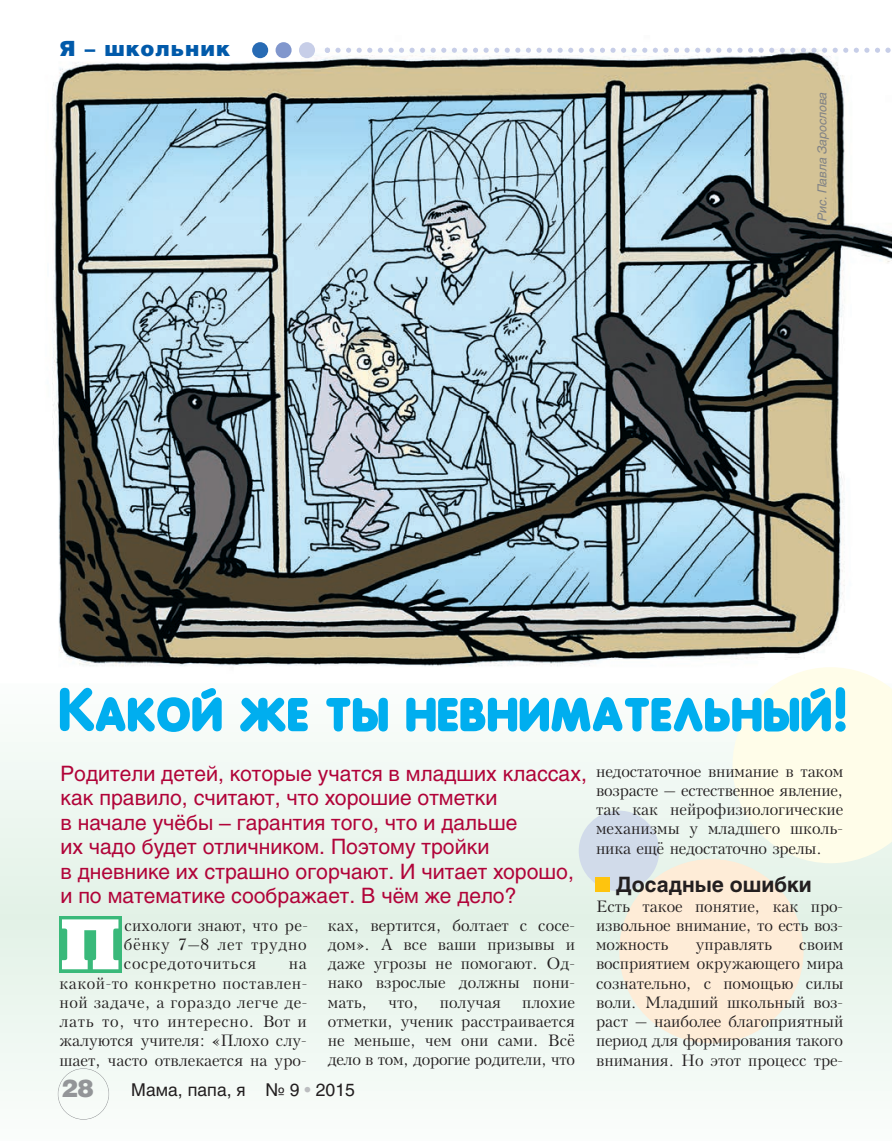
<style>
.page{position:relative;width:893px;height:1141px;background:#fff}
.page>*{position:absolute;margin:0;border:0;box-sizing:border-box;transform-origin:0 0}
.t1{font:71.23px "Xenia Extended C";color:#fff}
.t2{font:24.5px "Helios Black C";color:#939598}
.t3{font:21px/24.5px "Helios C";color:#b10439}
.t4{font:700 21px "Helios C";color:#231f20}
.t5{font:21px "Helios Black C";letter-spacing:.05em;color:#015aaa}
.t6{font:17.5px "Helios C";color:#231f20}
.t7{font:15.75px/19.2px "Kudrashov C";letter-spacing:-.005em;color:#231f20;text-align:justify}
.t8{font:italic 12.25px "Helios C";letter-spacing:-.005em;color:#808285}
.s1{color:#bcbdc0}
</style>
<div class="page">
<div style="left:0;top:665px;width:891px;height:476px;background:#edf7f0"></div>
<div style="left:0;top:19px;width:892px;height:664px;background:#fff"></div>
<img style="left:52px;top:42px;width:840px;height:624px">
<div style="left:619px;top:859px;width:184px;height:184px;background:#feecd7;border-radius:50%"></div>
<div style="left:59px;top:916px;width:63px;height:57px;background:#39b97a"></div>
<div style="left:579px;top:811px;width:80px;height:80px;background:#d1dbea;border-radius:50%"></div>
<div style="left:58px;top:1068px;width:51px;height:52px;border:1px solid #939598;border-radius:50%"></div>
<svg style="left:325px;top:48px;width:566px;height:5px"></svg>
<div style="left:252px;top:42px;width:16px;height:16px;background:#286bb4;border-radius:50%"></div>
<div style="left:276px;top:42px;width:16px;height:16px;background:#8197cd;border-radius:50%"></div>
<div style="left:299px;top:42px;width:16px;height:16px;background:#c7cee8;border-radius:50%"></div>
<svg style="left:60px;top:667px;width:832px;height:196px"></svg>
<div style="left:595px;top:877px;width:15px;height:15px;background:#fec40e"></div>
<h3 class="t5" style="left:60px;top:35px;width:172px">Я – школьник</h3>
<p class="t8" style="left:815px;top:221px;width:131px;rotate:-90deg">Рис. Павла Зарослова</p>
<p class="t3" style="left:60px;top:763px;width:528px">Родители детей, которые учатся в младших классах, как правило, считают, что хорошие отметки<br>в начале учёбы – гарантия того, что и дальше<br>их чадо будет отличником. Поэтому тройки<br>в дневнике их страшно огорчают. И читает хорошо, и по математике соображает. В чём же дело?</p>
<h1 class="t1" style="left:60px;top:899px;width:63px">П</h1>
<p class="t7" style="left:124px;top:916px;width:186px">сихологи знают, что ре&shy;бёнку 7–8 лет трудно сосредоточиться</p>
<p class="t7" style="left:60px;top:954px;width:249px;text-indent:229px">на какой-то конкретно поставлен&shy;ной задаче, а гораздо легче де&shy;лать то, что интересно. Вот и жалуются учителя: «Плохо слу&shy;шает, часто отвлекается на уро-</p>
<p class="t7" style="left:328px;top:916px;width:249px">ках, вертится, болтает с сосе&shy;дом». А все ваши призывы и даже угрозы не помогают. Од&shy;нако взрослые должны пони&shy;мать,</p>
<p class="t7" style="left:328px;top:993px;width:249px;text-indent:194px">плохие отметки, ученик расстраивается не меньше, чем они сами. Всё дело в том, дорогие родители, что</p>
<p class="t7" style="left:389px;top:993px;width:32px">что,</p>
<p class="t7" style="left:440px;top:993px;width:63px">получая</p>
<h2 class="t2" style="left:61px;top:1073px;width:34px">28</h2>
<p class="t6" style="left:131px;top:1083px;width:225px">Мама, папа, я № 9 <span class="s1">•</span> 2015</p>
<p class="t7" style="left:596px;top:762px;width:249px">недостаточное внимание в таком возрасте – естественное явление, так как нейрофизиологические механизмы у младшего школь&shy;ника ещё недостаточно зрелы.</p>
<h3 class="t4" style="left:616px;top:873px;width:197px">Досадные ошибки</h3>
<p class="t7" style="left:596px;top:896px;width:249px">Есть такое понятие, как про&shy;извольное внимание, то есть воз&shy;можность</p>
<p class="t7" style="left:596px;top:935px;width:249px;text-indent:203px">своим восприятием окружающего мира сознательно, с помощью силы воли. Младший школьный воз&shy;раст – наиболее благоприятный период для формирования такого внимания. Но этот процесс тре-</p>
<p class="t7" style="left:696px;top:935px;width:78px">управлять</p>
</div>
